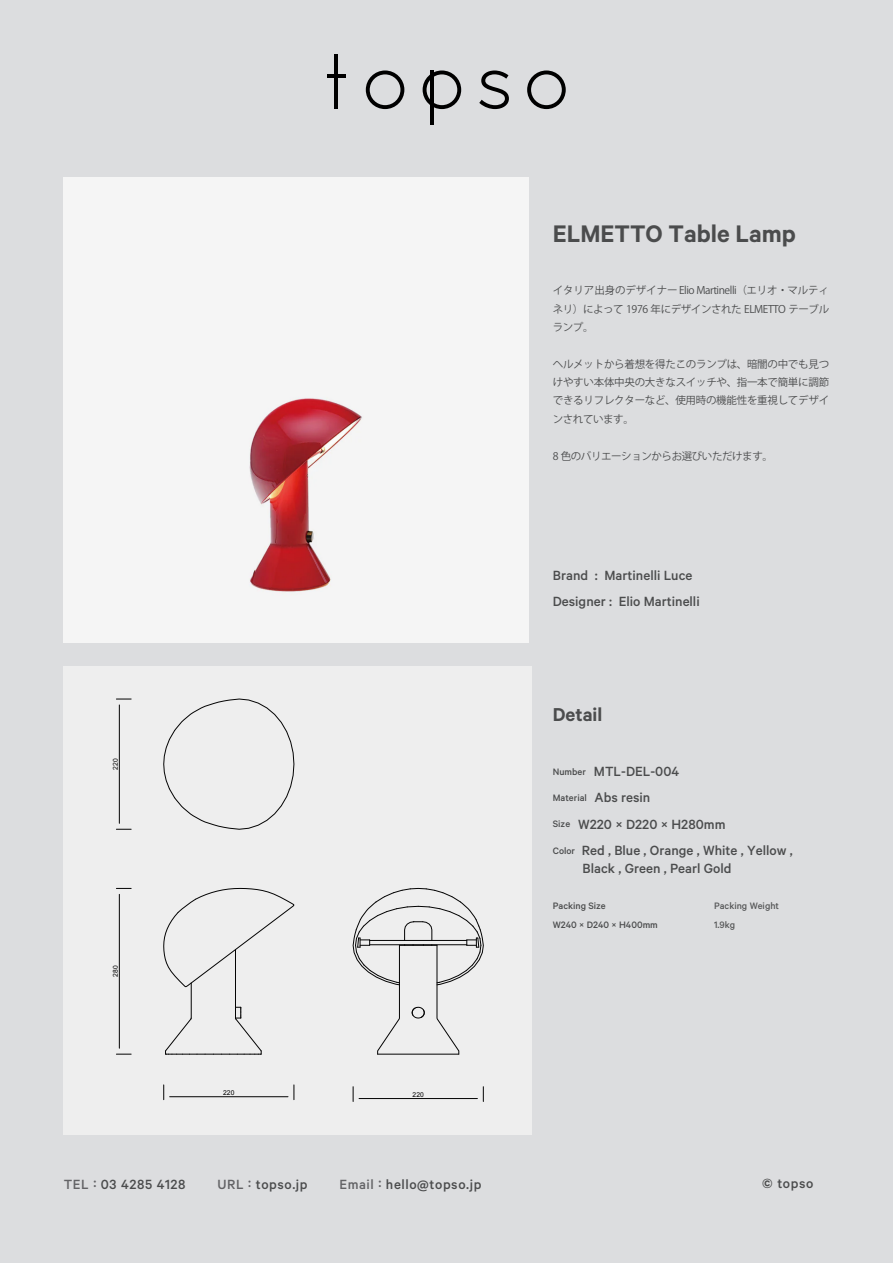
<style>
.page{position:relative;width:893px;height:1263px;background:#dcdddf}
.page>*{position:absolute;margin:0;border:0;box-sizing:border-box;transform-origin:0 0}
.t1{font:600 27px "Calibre";color:#4b4c4d}
.t2{font:600 21px "Calibre";color:#4b4c4d}
.t3{font:500 15px/26.2px "Calibre";color:#4b4c4d}
.t4{font:500 15px "Calibre";letter-spacing:.04em;color:#4b4c4d}
.t5{font:10.5px/18.3px "Gothic BBB Pr 5 Medium 83 pv RKSJ H";letter-spacing:-.04em;color:#4b4c4d;text-align:justify}
.t6{font:500 10.5px/18.3px "Calibre";color:#4b4c4d}
.t7{font:6.75px "Arial";color:#030303}
.s1{font-size:10.5px}
.s2{font-size:15px}
.s3{color:#636366}
.s4{font-family:"Koz Go Pr 6 N";font-weight:400}
</style>
<div class="page">
<svg style="left:479px;top:70px;width:30px;height:39px"></svg>
<svg style="left:527px;top:70px;width:39px;height:39px"></svg>
<svg style="left:366px;top:70px;width:38px;height:39px"></svg>
<svg style="left:423px;top:70px;width:38px;height:39px"></svg>
<hr style="left:430px;top:70px;width:4px;height:55px;background:#000">
<hr style="left:334px;top:54px;width:4px;height:55px;background:#000">
<hr style="left:327px;top:74px;width:19px;height:4px;background:#000">
<div style="left:64px;top:666px;width:467px;height:468px;background:#eee"></div>
<div style="left:64px;top:178px;width:464px;height:464px;background:#f5f5f5"></div>
<div style="left:164px;top:888px;width:130px;height:99px;background:#eee"></div>
<hr style="left:235px;top:949px;width:1px;height:58px;background:#030303">
<svg style="left:165px;top:1007px;width:97px;height:48px;background:#e2e2e2"></svg>
<hr style="left:191px;top:983px;width:1px;height:35px;background:#030303">
<div style="left:164px;top:699px;width:130px;height:130px;background:#eee"></div>
<hr style="left:378px;top:1054px;width:81px;height:1px;background:#030303">
<svg style="left:353px;top:888px;width:130px;height:166px;background:#e1e1e1"></svg>
<svg style="left:353px;top:1087px;width:1px;height:14px"></svg>
<svg style="left:483px;top:1087px;width:1px;height:14px"></svg>
<hr style="left:359px;top:1098px;width:118px;height:1px;background:#030303">
<svg style="left:163px;top:1085px;width:1px;height:15px"></svg>
<svg style="left:294px;top:1085px;width:1px;height:15px"></svg>
<hr style="left:170px;top:1096px;width:118px;height:1px;background:#030303">
<svg style="left:116px;top:888px;width:15px;height:1px"></svg>
<svg style="left:116px;top:1054px;width:15px;height:1px"></svg>
<hr style="left:119px;top:894px;width:1px;height:154px;background:#030303">
<svg style="left:116px;top:699px;width:15px;height:1px"></svg>
<svg style="left:116px;top:829px;width:15px;height:1px"></svg>
<hr style="left:119px;top:705px;width:1px;height:118px;background:#030303">
<h1 class="t1" style="left:553px;top:217px;width:244px">ELMETTO Table Lamp</h1>
<p class="t5" style="left:553px;top:281px;width:278px">イタリア出身のデザイナー Elio Martinelli（エリオ・マルティネリ）によって 1976 年にデザインされた ELMETTO テーブルランプ。</p>
<p class="t5" style="left:553px;top:355px;width:278px">ヘルメットから着想を得たこのランプは、暗闇の中でも見つけやすい本体中央の大きなスイッチや、指一本で簡単に調節できるリフレクターなど、使用時の機能性を重視してデザインされています。</p>
<p class="t5" style="left:553px;top:447px;width:222px">8 色のバリエーションからお選びいただけます。</p>
<h3 class="t3" style="left:553px;top:562px;width:148px">Brand : Martinelli Luce<br>Designer : Elio Martinelli</h3>
<p class="t7" style="left:112px;top:770px;width:13px;rotate:-90deg">220</p>
<p class="t7" style="left:112px;top:977px;width:13px;rotate:-90deg">280</p>
<p class="t7" style="left:223px;top:1089px;width:13px">220</p>
<p class="t7" style="left:413px;top:1091px;width:13px">220</p>
<h2 class="t2" style="left:553px;top:702px;width:51px">Detail</h2>
<h3 class="t3" style="left:553px;top:758px;width:128px"><span class="s1">Number</span> MTL-DEL-004</h3>
<p class="t6" style="left:553px;top:788px;width:99px">Material <span class="s2">Abs resin</span></p>
<h3 class="t3" style="left:553px;top:810px;width:242px"><span class="s1">Size</span> W220 × D220 × H280mm<br><span class="s1">Color</span> Red , Blue , Orange , White , Yellow ,</h3>
<h3 class="t3" style="left:583px;top:855px;width:150px">Black , Green , Pearl Gold</h3>
<p class="t6" style="left:553px;top:896px;width:107px">Packing Size<br>W240 × D240 × H400mm</p>
<p class="t6" style="left:714px;top:896px;width:67px">Packing Weight<br>1.9kg</p>
<h3 class="t4" style="left:64px;top:1175px;width:419px"><span class="s3">TEL :</span> 03 4285 4128<span class="s4">　　</span><span class="s3">URL :</span> topso.jp<span class="s4">　　</span><span class="s3">Email :</span> hello@topso.jp</h3>
<h3 class="t3" style="left:762px;top:1170px;width:53px">© topso</h3>
</div>
